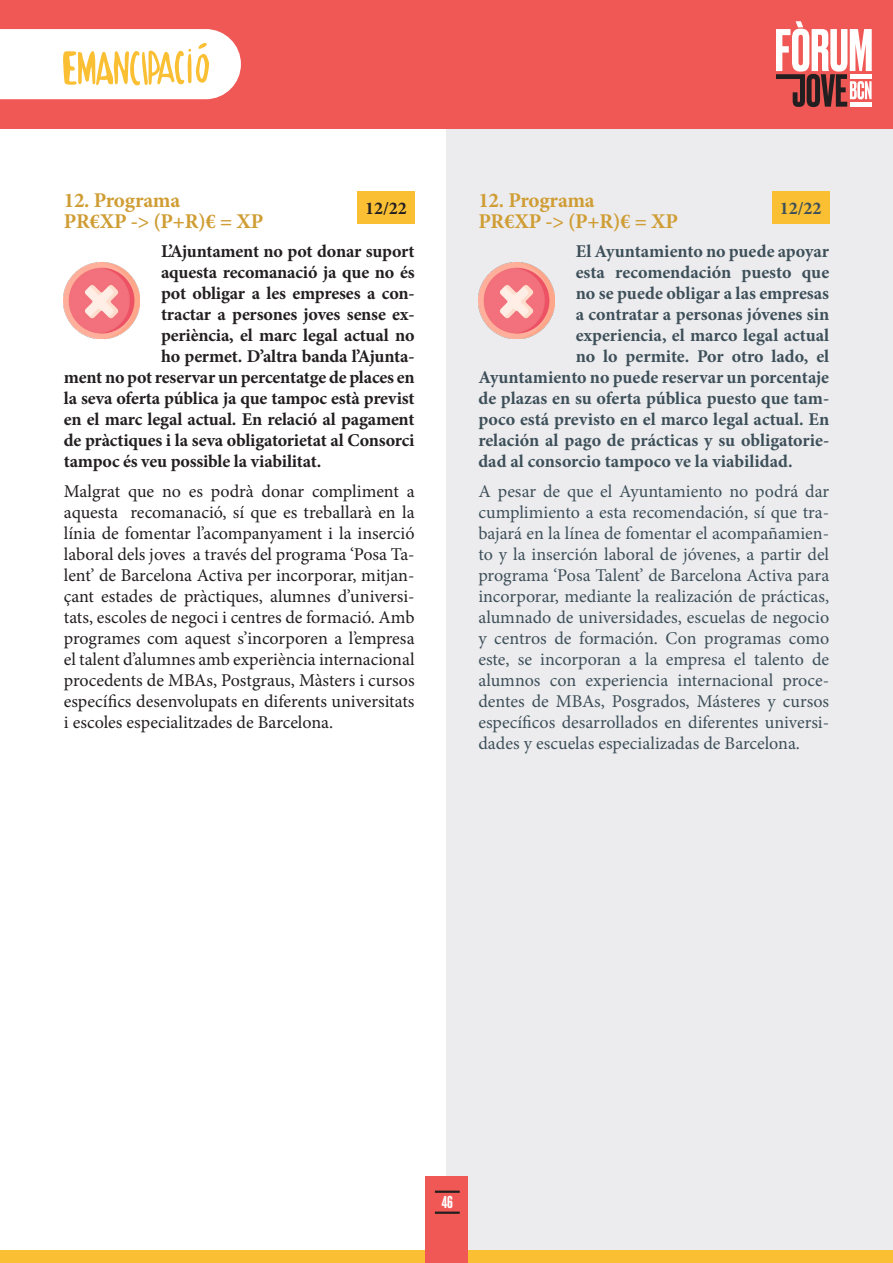
<style>
.page{position:relative;width:893px;height:1263px;background:#fff}
.page>*{position:absolute;margin:0;border:0;box-sizing:border-box;transform-origin:0 0}
.Subtitol_Text_-_Copi{font:700 21px/21px "Minion Pro";letter-spacing:-.01em;color:#cf9d34}
.Text_Base__Castellà{font:18px/21px "Minion Pro";color:#3d4f59;text-align:justify}
.Text_Base__Català{font:18px/21px "Minion Pro";color:#231f20;text-align:justify}
.Text_Base__Català-2{font:700 18px "Minion Pro";letter-spacing:-.01em;color:#231f20}
.Text_Base__Castellà-2{font:700 18px "Minion Pro";color:#3d4f59}
.Index2{font:700 18px "Minion Pro";color:#231f20}
.Index2-2{font:700 18px "Minion Pro";color:#3d4f59}
.t1{font:15px "My Font";color:#fff}
</style>
<div class="page">
<div style="left:446px;top:0;width:447px;height:1263px;background:#ececee"></div>
<div style="left:0;top:0;width:893px;height:128px;background:#f05855"></div>
<div style="left:0;top:1250px;width:893px;height:13px;background:#fabf33"></div>
<svg style="left:776px;top:21px;width:96px;height:86px"></svg>
<div style="left:850px;top:102px;width:21px;height:5px;background:#fff"></div>
<div style="left:850px;top:74px;width:21px;height:5px;background:#fff"></div>
<svg style="left:0;top:29px;width:241px;height:70px;background:#fdf0dc"></svg>
<img style="left:64px;top:263px;width:76px;height:76px">
<img style="left:478px;top:263px;width:76px;height:76px">
<div style="left:357px;top:191px;width:58px;height:33px;background:#fabf33"></div>
<div style="left:772px;top:191px;width:57px;height:33px;background:#fabf33"></div>
<div style="left:425px;top:1176px;width:43px;height:87px;background:#f05855"></div>
<hr style="left:435px;top:1211px;width:25px;height:3px;background:#231f20">
<hr style="left:435px;top:1190px;width:25px;height:3px;background:#231f20">
<p class="Subtitol_Text_-_Copi" style="left:64px;top:189px;width:201px">12. Programa<br>PR€XP -&gt; (P+R)€ = XP</p>
<p class="Text_Base__Català-2" style="left:161px;top:239px;width:255px">L’Ajuntament no pot donar suport</p>
<p class="Text_Base__Català-2" style="left:161px;top:260px;width:255px">aquesta recomanació ja que no és</p>
<p class="Text_Base__Català-2" style="left:161px;top:281px;width:255px">pot obligar a les empreses a con-</p>
<p class="Text_Base__Català-2" style="left:161px;top:302px;width:255px">tractar a persones joves sense ex-</p>
<p class="Text_Base__Català-2" style="left:161px;top:323px;width:255px">periència, el marc legal actual no</p>
<p class="Text_Base__Català-2" style="left:161px;top:344px;width:255px">ho permet. D’altra banda l’Ajunta-</p>
<p class="Text_Base__Català-2" style="left:64px;top:365px;width:352px">ment no pot reservar un percentatge de places en</p>
<p class="Text_Base__Català-2" style="left:64px;top:386px;width:352px">la seva oferta pública ja que tampoc està previst</p>
<p class="Text_Base__Català-2" style="left:64px;top:407px;width:352px">en el marc legal actual. En relació al pagament</p>
<p class="Text_Base__Català-2" style="left:64px;top:428px;width:352px">de pràctiques i la seva obligatorietat al Consorci</p>
<p class="Text_Base__Català-2" style="left:64px;top:449px;width:259px">tampoc és veu possible la viabilitat.</p>
<p class="Text_Base__Català" style="left:64px;top:480px;width:352px">Malgrat que no es podrà donar compliment a aquesta recomanació, sí que es treballarà en la línia de fomentar l’acompanyament i la inserció laboral dels joves a través del programa ‘Posa Ta&shy;lent’ de Barcelona Activa per incorporar, mitjan&shy;çant estades de pràctiques, alumnes d’universi&shy;tats, escoles de negoci i centres de formació. Amb programes com aquest s’incorporen a l’empresa el talent d’alumnes amb experiència internacional procedents de MBAs, Postgraus, Màsters i cursos específics desenvolupats en diferents universitats i escoles especialitzades de Barcelona.</p>
<p class="Subtitol_Text_-_Copi" style="left:478px;top:189px;width:201px">12. Programa<br>PR€XP -&gt; (P+R)€ = XP</p>
<p class="Text_Base__Castellà-2" style="left:576px;top:239px;width:255px">El Ayuntamiento no puede apoyar</p>
<p class="Text_Base__Castellà-2" style="left:576px;top:260px;width:255px">esta recomendación puesto que</p>
<p class="Text_Base__Castellà-2" style="left:576px;top:281px;width:255px">no se puede obligar a las empresas</p>
<p class="Text_Base__Castellà-2" style="left:576px;top:302px;width:255px">a contratar a personas jóvenes sin</p>
<p class="Text_Base__Castellà-2" style="left:576px;top:323px;width:255px">experiencia, el marco legal actual</p>
<p class="Text_Base__Castellà-2" style="left:576px;top:344px;width:255px">no lo permite. Por otro lado, el</p>
<p class="Text_Base__Castellà-2" style="left:478px;top:365px;width:352px">Ayuntamiento no puede reservar un porcentaje</p>
<p class="Text_Base__Castellà-2" style="left:478px;top:386px;width:352px">de plazas en su oferta pública puesto que tam-</p>
<p class="Text_Base__Castellà-2" style="left:478px;top:407px;width:352px">poco está previsto en el marco legal actual. En</p>
<p class="Text_Base__Castellà-2" style="left:478px;top:428px;width:352px">relación al pago de prácticas y su obligatorie-</p>
<p class="Text_Base__Castellà-2" style="left:478px;top:449px;width:316px">dad al consorcio tampoco ve la viabilidad.</p>
<p class="Text_Base__Castellà" style="left:478px;top:480px;width:352px">A pesar de que el Ayuntamiento no podrá dar cumplimiento a esta recomendación, sí que tra&shy;bajará en la línea de fomentar el acompañamien&shy;to y la inserción laboral de jóvenes, a partir del programa ‘Posa Talent’ de Barcelona Activa para incorporar, mediante la realización de prácticas, alumnado de universidades, escuelas de negocio y centros de formación. Con programas como este, se incorporan a la empresa el talento de alumnos con experiencia internacional proce&shy;dentes de MBAs, Posgrados, Másteres y cursos específicos desarrollados en diferentes universi&shy;dades y escuelas especializadas de Barcelona.</p>
<p class="Index2" style="left:365px;top:196px;width:43px">12/22</p>
<p class="Index2-2" style="left:780px;top:196px;width:43px">12/22</p>
<p class="t1" style="left:442px;top:1193px;width:13px">46</p>
</div>
